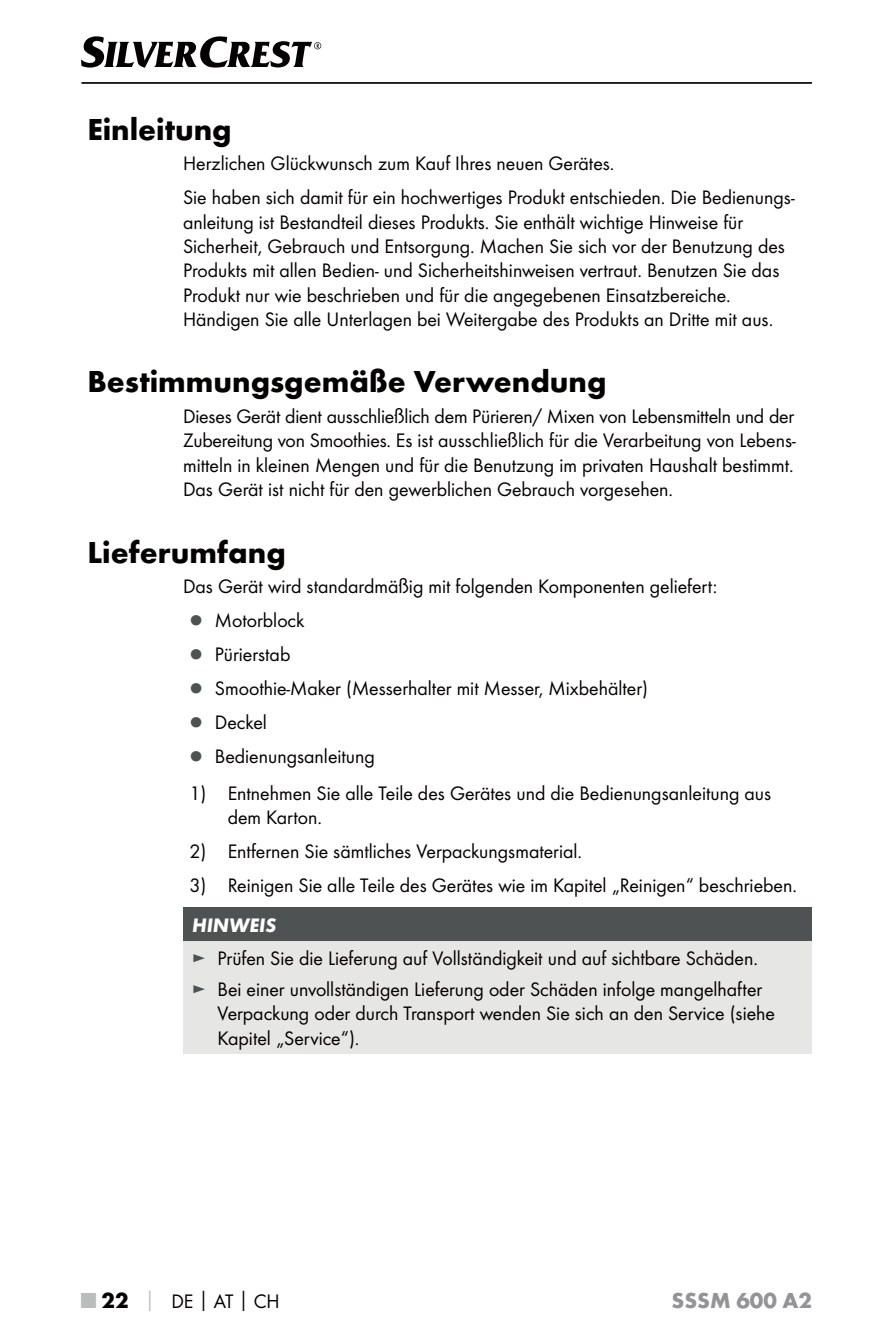
<style>
.page{position:relative;width:893px;height:1340px;background:#fff}
.page>*{position:absolute;margin:0;border:0;box-sizing:border-box;transform-origin:0 0}
.t1{font:700 31.5px "Futura";color:#040000}
.t2{font:700 22.5px "Futura";color:#929495}
.t3{font:20.25px/24.3px "Futura Boo";color:#040000}
.t4{font:italic 700 20.25px "Futura";color:#fff}
.s1{color:#4f5253}
.s2{font-family:"Futura";font-weight:700;font-size:22.5px;color:#bbbdbc}
.s3{font-family:"Futura";font-weight:700;font-size:22.5px}
.s4{font-family:"Futura";font-weight:700;color:#bbbdbc}
.s5{font-family:"Futura";font-weight:700}
</style>
<div class="page">
<hr style="left:81px;top:82px;width:731px;height:2px;background:#040000">
<svg style="left:81px;top:36px;width:240px;height:32px"></svg>
<div style="left:183px;top:907px;width:629px;height:34px;background:#4f5253"></div>
<div style="left:183px;top:941px;width:629px;height:112px;background:#e6e6e5"></div>
<h1 class="t1" style="left:87px;top:117px;width:146px">Einleitung</h1>
<p class="t3" style="left:183px;top:148px;width:613px;line-height:33.8px">Herzlichen Glückwunsch zum Kauf Ihres neuen Gerätes.<br>Sie haben sich damit für ein hochwertiges Produkt entschieden. Die Bedienungs-</p>
<p class="t3" style="left:183px;top:211px;width:603px">anleitung ist Bestandteil dieses Produkts. Sie enthält wichtige Hinweise für Sicherheit, Gebrauch und Entsorgung. Machen Sie sich vor der Benutzung des Produkts mit allen Bedien- und Sicherheitshinweisen vertraut. Benutzen Sie das Produkt nur wie beschrieben und für die angegebenen Einsatzbereiche.<br>Händigen Sie alle Unterlagen bei Weitergabe des Produkts an Dritte mit aus.</p>
<h1 class="t1" style="left:87px;top:369px;width:521px">Bestimmungsgemäße Verwendung</h1>
<p class="t3" style="left:183px;top:405px;width:614px;text-align:justify">Dieses Gerät dient ausschließlich dem Pürieren/ Mixen von Lebensmitteln und der Zubereitung von Smoothies. Es ist ausschließlich für die Verarbeitung von Lebens&shy;mitteln in kleinen Mengen und für die Benutzung im privaten Haushalt bestimmt.<br>Das Gerät ist nicht für den gewerblichen Gebrauch vorge sehen.</p>
<h1 class="t1" style="left:87px;top:539px;width:200px">Lieferumfang</h1>
<p class="t3" style="left:189px;top:570px;width:530px;line-height:33.8px;text-indent:-6px">Das Gerät wird standardmäßig mit folgenden Komponenten geliefert: <span class="s1">▯</span> Motorblock<br><span class="s1">▯</span> Pürierstab<br><span class="s1">▯</span> Smoothie-Maker (Messerhalter mit Messer, Mixbehälter)<br><span class="s1">▯</span> Deckel<br><span class="s1">▯</span> Bedienungsanleitung</p>
<p class="t3" style="left:228px;top:782px;width:545px;text-indent:-38px">1) Entnehmen Sie alle Teile des Gerätes und die Bedienungsanleitung aus dem Karton.</p>
<p class="t3" style="left:189px;top:840px;width:394px">2) Entfernen Sie sämtliches Verpackungsmaterial.</p>
<p class="t3" style="left:189px;top:874px;width:609px">3) Reinigen Sie alle Teile des Gerätes wie im Kapitel „Reinigen“ beschrieben.</p>
<p class="t4" style="left:192px;top:918px;width:86px">HINWEIS</p>
<p class="t3" style="left:192px;top:944px;width:572px;line-height:30.6px"><span class="s1">►</span> Prüfen Sie die Lieferung auf Vollständigkeit und auf sichtbare Schäden. <span class="s1">►</span> Bei einer unvollständigen Lieferung oder Schäden infolge mangelhafter</p>
<p class="t3" style="left:218px;top:1002px;width:559px">Verpackung oder durch Transport wenden Sie sich an den Service (siehe<br>Kapitel „Service“).</p>
<p class="t3" style="left:81px;top:1290px;width:200px"><span class="s2">■</span> <span class="s3">22</span> <span class="s4">│</span> DE<span class="s5">│</span>AT<span class="s5">│</span>CH</p>
<p class="t2" style="left:672px;top:1291px;width:142px">SSSM 600 A2</p>
</div>
